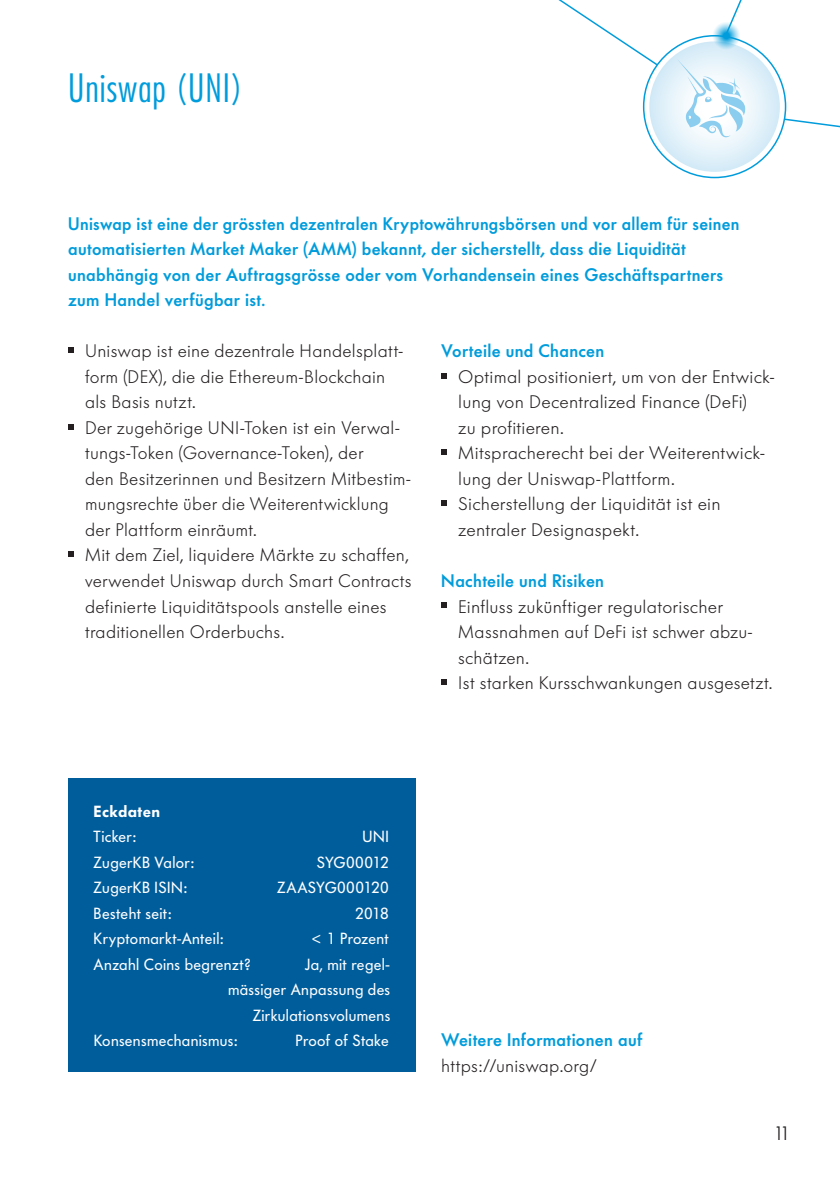
<style>
.page{position:relative;width:840px;height:1191px;background:#fff}
.page>*{position:absolute;margin:0;border:0;box-sizing:border-box;transform-origin:0 0}
.t1{font:38px "Futuraaconddlight CL";letter-spacing:.025em;color:#009cdb}
.t2{font:300 18px/25.6px "Futura BQ";letter-spacing:.015em;color:#231f20}
.t3{font:500 18px/25.6px "Futura BQ";letter-spacing:.02em;color:#009cdb}
.t4{font:18px "Futuraaconddlight CL";color:#231f20}
.t5{font:16px "Futura BQ";letter-spacing:.025em;color:#fff}
.t6{font:600 16px "Futura BQ";letter-spacing:.03em;color:#fff}
.t7{font:16px "Futura BQ";color:#fff}
</style>
<div class="page">
<svg style="left:649px;top:41px;width:130px;height:131px"></svg>
<svg style="left:782px;top:118px;width:57px;height:13px"></svg>
<svg style="left:730px;top:0;width:12px;height:38px"></svg>
<svg style="left:558px;top:0;width:101px;height:67px"></svg>
<svg style="left:711px;top:21px;width:28px;height:29px"></svg>
<svg style="left:676px;top:59px;width:68px;height:78px"></svg>
<svg style="left:68px;top:347px;width:6px;height:6px"></svg>
<svg style="left:68px;top:424px;width:6px;height:6px"></svg>
<svg style="left:68px;top:551px;width:6px;height:6px"></svg>
<svg style="left:441px;top:373px;width:5px;height:5px"></svg>
<svg style="left:441px;top:449px;width:5px;height:6px"></svg>
<svg style="left:441px;top:500px;width:5px;height:6px"></svg>
<svg style="left:441px;top:602px;width:5px;height:6px"></svg>
<svg style="left:441px;top:679px;width:5px;height:6px"></svg>
<div style="left:68px;top:778px;width:347px;height:293px;background:#005d9c"></div>
<h1 class="t1" style="left:68px;top:64px;width:176px">Uniswap (UNI)</h1>
<p class="t3" style="left:68px;top:210px;width:672px">Uniswap ist eine der grössten dezentralen Kryptowährungsbörsen und vor allem für seinen automatisierten Market Maker (AMM) bekannt, der sicherstellt, dass die Liquidität unabhängig von der Auftragsgrösse oder vom Vorhandensein eines Geschäftspartners zum Handel verfügbar ist.</p>
<p class="t2" style="left:85px;top:338px;width:328px">Uniswap ist eine dezentrale Handelsplatt&shy;form (DEX), die die Ethereum-Blockchain<br>als Basis nutzt.<br>Der zugehörige UNI-Token ist ein Verwal&shy;tungs-Token (Governance-Token), der<br>den Besitzerinnen und Besitzern Mitbestim&shy;mungsrechte über die Weiterentwicklung der Plattform einräumt.<br>Mit dem Ziel, liquidere Märkte zu schaffen, verwendet Uniswap durch Smart Contracts definierte Liquiditätspools anstelle eines traditionellen Orderbuchs.</p>
<p class="t3" style="left:441px;top:338px;width:164px">Vorteile und Chancen</p>
<p class="t2" style="left:458px;top:364px;width:318px">Optimal positioniert, um von der Entwick&shy;lung von Decentralized Finance (DeFi)<br>zu profitieren.<br>Mitspracherecht bei der Weiterentwick&shy;lung der Uniswap-Plattform.<br>Sicherstellung der Liquidität ist ein zentraler Designaspekt.</p>
<p class="t3" style="left:441px;top:568px;width:164px">Nachteile und Risiken</p>
<p class="t2" style="left:458px;top:593px;width:315px">Einfluss zukünftiger regulatorischer<br>Massnahmen auf DeFi ist schwer abzu&shy;schätzen.<br>Ist starken Kursschwankungen ausgesetzt.</p>
<p class="t6" style="left:94px;top:800px;width:68px">Eckdaten</p>
<p class="t5" style="left:94px;top:826px;width:44px">Ticker:</p>
<p class="t5" style="left:362px;top:826px;width:28px">UNI</p>
<p class="t5" style="left:94px;top:851px;width:102px">ZugerKB Valor:</p>
<p class="t7" style="left:316px;top:851px;width:73px">SYG00012</p>
<p class="t5" style="left:94px;top:877px;width:95px">ZugerKB ISIN:</p>
<p class="t5" style="left:277px;top:877px;width:113px">ZAASYG000120</p>
<p class="t5" style="left:94px;top:902px;width:79px">Besteht seit:</p>
<p class="t5" style="left:355px;top:902px;width:35px">2018</p>
<p class="t5" style="left:94px;top:928px;width:131px">Kryptomarkt-Anteil:</p>
<p class="t5" style="left:310px;top:928px;width:79px">&lt; 1 Prozent</p>
<p class="t5" style="left:94px;top:953px;width:158px">Anzahl Coins begrenzt?</p>
<p class="t5" style="left:304px;top:953px;width:87px">Ja, mit regel-</p>
<p class="t5" style="left:228px;top:979px;width:163px">mässiger Anpassung des</p>
<p class="t5" style="left:252px;top:1004px;width:139px">Zirkulationsvolumens</p>
<p class="t5" style="left:94px;top:1030px;width:145px">Konsensmechanismus:</p>
<p class="t5" style="left:295px;top:1030px;width:95px">Proof of Stake</p>
<p class="t3" style="left:441px;top:1027px;width:202px">Weitere Informationen auf</p>
<p class="t2" style="left:441px;top:1052px;width:157px">https://uniswap.org/</p>
<p class="t4" style="left:774px;top:1122px;width:15px">11</p>
</div>
